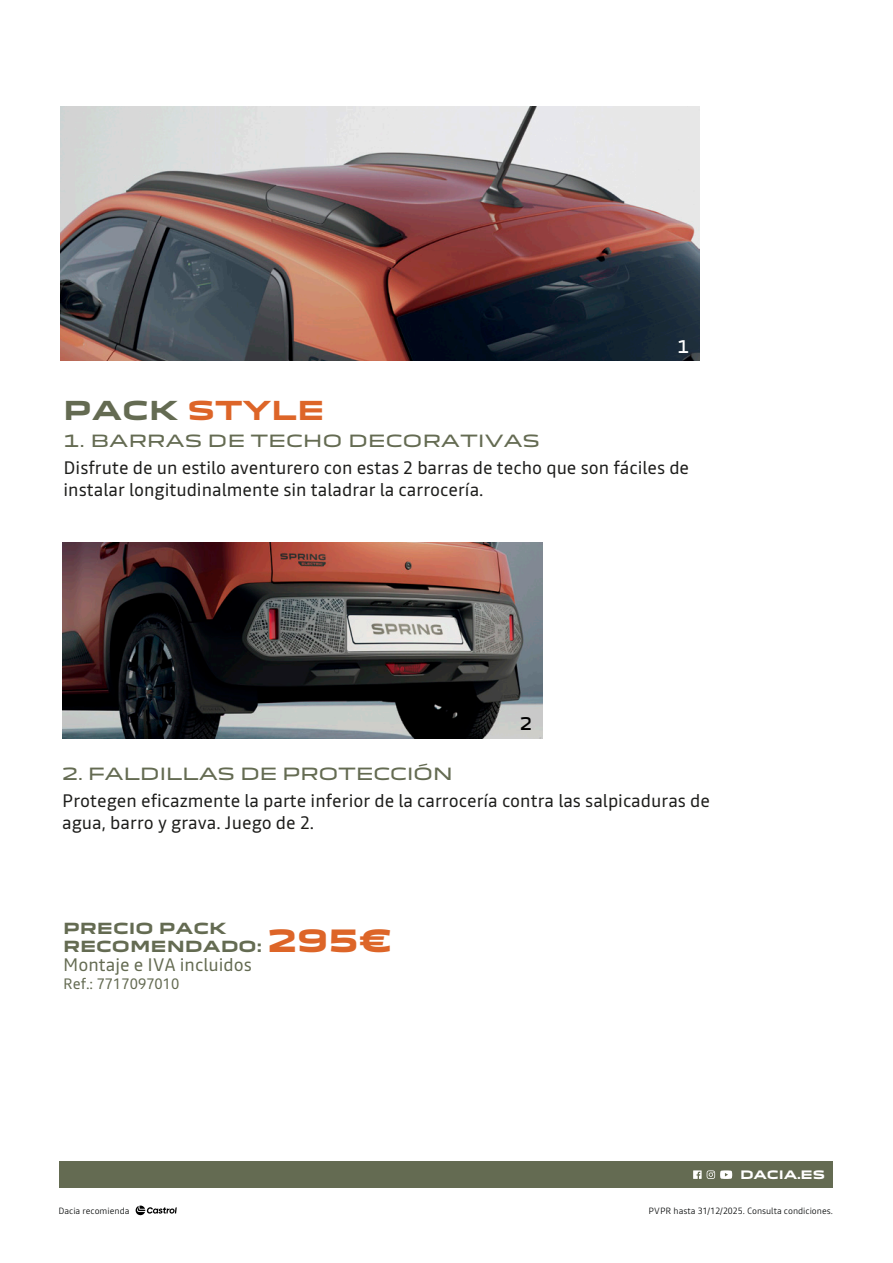
<style>
.page{position:relative;width:893px;height:1263px;background:#fff}
.page>*{position:absolute;margin:0;border:0;box-sizing:border-box;transform-origin:0 0}
.t1{font:700 25.5px "Dacia Block Extended";letter-spacing:-.01em;color:#dd6528}
.t2{font:18px/21.3px "Read";color:#1d1d1b}
.t3{font:18px "Read";color:#646b52}
.t4{font:17.1px "Dacia Block";color:#fff}
.t5{font:17.1px "Dacia Block";color:#000}
.t6{font:16.5px "Dacia Block Extended";letter-spacing:-.01em;color:#646b52}
.t7{font:700 15px/18px "Dacia Block Extended";color:#646b52}
.t8{font:15px "Read";color:#646b52}
.t9{font:700 11.4px "Dacia Block Extended";letter-spacing:-.005em;color:#fff}
.t10{font:300 9px "Read";color:#050707}
.s1{color:#646b52}
.s2{font-size:30px;color:#dd6528}
</style>
<div class="page">
<img style="left:62px;top:542px;width:480px;height:196px">
<img style="left:60px;top:107px;width:639px;height:254px">
<div style="left:60px;top:1161px;width:773px;height:27px;background:#646b52"></div>
<svg style="left:693px;top:1170px;width:39px;height:9px"></svg>
<svg style="left:136px;top:1205px;width:41px;height:11px"></svg>
<h1 class="t1" style="left:63px;top:396px;width:263px"><span class="s1">PACK</span> STYLE</h1>
<p class="t4" style="left:677px;top:333px;width:13px">1</p>
<p class="t6" style="left:64px;top:427px;width:478px">1. BARRAS DE TECHO DECORATIVAS</p>
<p class="t2" style="left:64px;top:457px;width:627px">Disfrute de un estilo aventurero con estas 2 barras de techo que son fáciles de instalar longitudinalmente sin taladrar la carrocería.</p>
<p class="t5" style="left:520px;top:710px;width:13px">2</p>
<p class="t6" style="left:62px;top:760px;width:392px">2. FALDILLAS DE PROTECCIÓN</p>
<p class="t2" style="left:62px;top:790px;width:649px">Protegen eficazmente la parte inferior de la carrocería contra las salpicaduras de agua, barro y grava. Juego de 2.</p>
<p class="t7" style="left:63px;top:920px;width:331px">PRECIO PACK<br>RECOMENDADO: <span class="s2">295€</span></p>
<p class="t3" style="left:63px;top:955px;width:190px">Montaje e IVA incluidos</p>
<p class="t8" style="left:63px;top:975px;width:118px">Ref.: 7717097010</p>
<p class="t9" style="left:740px;top:1168px;width:87px">DACIA.ES</p>
<p class="t10" style="left:58px;top:1205px;width:73px">Dacia recomienda</p>
<p class="t10" style="left:649px;top:1205px;width:186px">PVPR hasta 31/12/2025. Consulta condiciones.</p>
</div>
